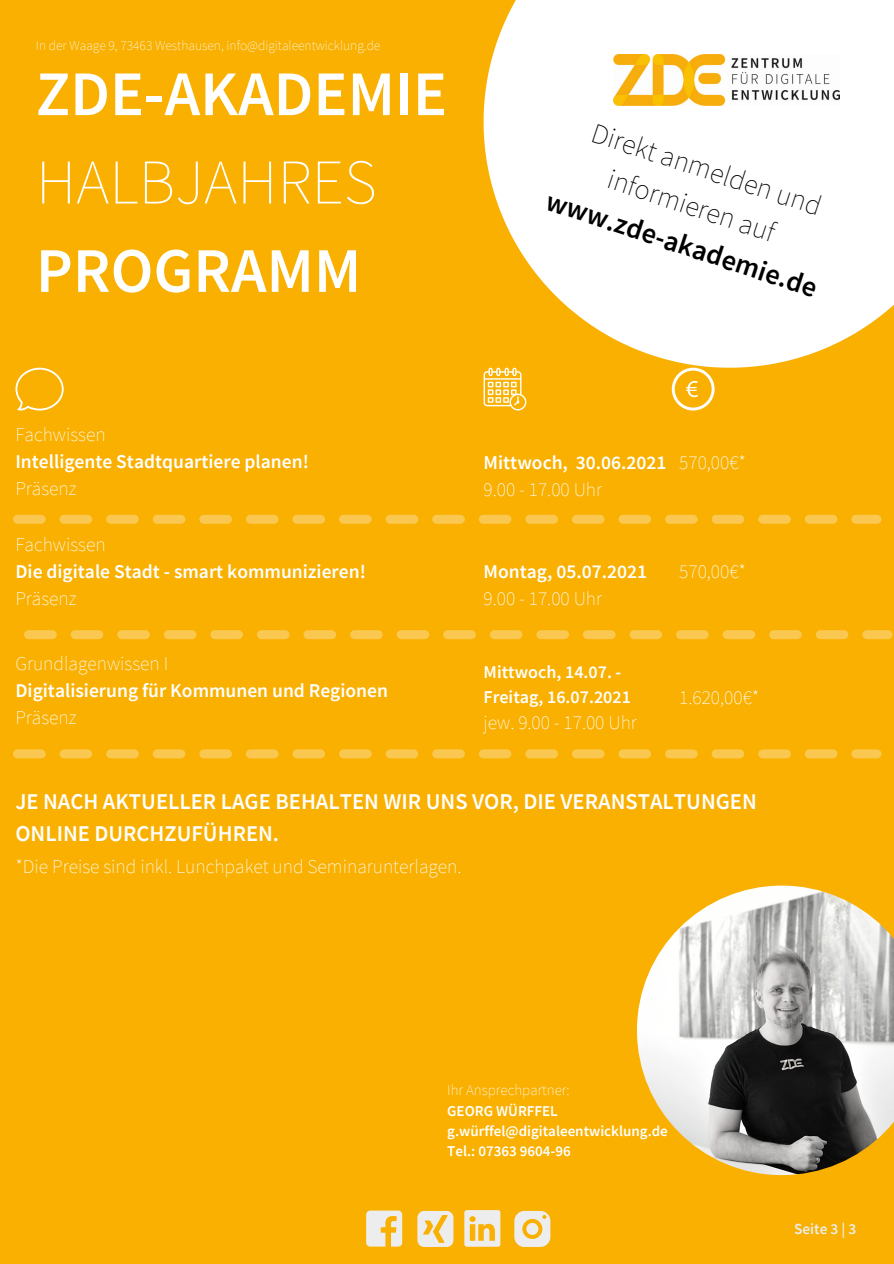
<style>
.page{position:relative;width:894px;height:1264px;background:#fff}
.page>*{position:absolute;margin:0;border:0;box-sizing:border-box;transform-origin:0 0}
.t1{font:600 63.6px "Source Sans Pro";color:#fff}
.t2{font:200 63.6px "Source Sans Pro";color:#fff}
.t3{font:200 28.5px/39.5px "Source Sans Pro";color:#000;text-align:center}
.t4{font:600 28.5px "Source Sans Pro";color:#000}
.t5{font:600 22.5px/31.5px "Source Sans Pro";color:#fff}
.t6{font:200 19.5px "Source Sans Pro";color:#fff}
.t7{font:600 19.5px "Source Sans Pro";color:#fff}
.t8{font:600 18px "Source Sans Pro";color:#fff}
.t9{font:600 15.3px "Source Sans Pro";color:#ededed}
.t10{font:600 15px "Source Sans Pro";color:#fff}
.t11{font:200 15px "Source Sans Pro";color:#fff}
.t12{font:200 13.5px "Source Sans Pro";color:#fff}
</style>
<div class="page">
<div style="left:0;top:0;width:893px;height:1263px;background:#f9b000"></div>
<svg style="left:464px;top:1210px;width:36px;height:36px"></svg>
<svg style="left:366px;top:1210px;width:36px;height:36px"></svg>
<svg style="left:417px;top:1210px;width:36px;height:36px"></svg>
<svg style="left:514px;top:1210px;width:36px;height:36px"></svg>
<svg style="left:13px;top:515px;width:868px;height:9px"></svg>
<svg style="left:671px;top:368px;width:43px;height:42px"></svg>
<svg style="left:483px;top:368px;width:43px;height:42px"></svg>
<svg style="left:15px;top:368px;width:49px;height:42px"></svg>
<svg style="left:24px;top:630px;width:868px;height:9px"></svg>
<svg style="left:13px;top:749px;width:868px;height:9px"></svg>
<svg style="left:483px;top:0;width:410px;height:368px;background:#fef4dd"></svg>
<img style="left:613px;top:54px;width:226px;height:52px">
<img style="left:637px;top:885px;width:256px;height:290px">
<p class="t12" style="left:36px;top:37px;width:346px">In der Waage 9, 73463 Westhausen, info@digitaleentwicklung.de</p>
<p class="t1" style="left:36px;top:52px;width:412px">ZDE-AKADEMIE</p>
<p class="t2" style="left:36px;top:141px;width:342px">HALBJAHRES</p>
<p class="t1" style="left:36px;top:229px;width:327px">PROGRAMM</p>
<p class="t3" style="left:598px;top:113px;width:242px;rotate:18deg">Direkt anmelden und informieren auf</p>
<p class="t4" style="left:552px;top:182px;width:285px;rotate:18deg">www.zde-akademie.de</p>
<p class="t6" style="left:15px;top:422px;width:92px">Fachwissen</p>
<p class="t7" style="left:15px;top:449px;width:295px">Intelligente Stadtquartiere planen!</p>
<p class="t6" style="left:15px;top:476px;width:63px">Präsenz</p>
<p class="t6" style="left:15px;top:532px;width:92px">Fachwissen</p>
<p class="t7" style="left:15px;top:559px;width:352px">Die digitale Stadt - smart kommunizieren!</p>
<p class="t6" style="left:15px;top:586px;width:63px">Präsenz</p>
<p class="t6" style="left:15px;top:650px;width:154px">Grundlagenwissen I</p>
<p class="t7" style="left:15px;top:677px;width:374px">Digitalisierung für Kommunen und Regionen</p>
<p class="t6" style="left:15px;top:704px;width:63px">Präsenz</p>
<p class="t7" style="left:483px;top:449px;width:184px">Mittwoch, 30.06.2021</p>
<p class="t6" style="left:483px;top:476px;width:120px">9.00 - 17.00 Uhr</p>
<p class="t6" style="left:679px;top:449px;width:68px">570,00€*</p>
<p class="t7" style="left:483px;top:559px;width:165px">Montag, 05.07.2021</p>
<p class="t6" style="left:483px;top:586px;width:120px">9.00 - 17.00 Uhr</p>
<p class="t8" style="left:483px;top:660px;width:139px">Mittwoch, 14.07. -</p>
<p class="t8" style="left:483px;top:685px;width:149px">Freitag, 16.07.2021</p>
<p class="t6" style="left:483px;top:709px;width:155px">jew. 9.00 - 17.00 Uhr</p>
<p class="t6" style="left:679px;top:559px;width:68px">570,00€*</p>
<p class="t6" style="left:679px;top:685px;width:82px">1.620,00€*</p>
<p class="t5" style="left:15px;top:785px;width:742px">JE NACH AKTUELLER LAGE BEHALTEN WIR UNS VOR, DIE VERANSTALTUNGEN<br>ONLINE DURCHZUFÜHREN.</p>
<p class="t6" style="left:15px;top:853px;width:447px">*Die Preise sind inkl. Lunchpaket und Seminarunterlagen.</p>
<p class="t11" style="left:447px;top:1080px;width:124px">Ihr Ansprechpartner:</p>
<p class="t10" style="left:447px;top:1100px;width:112px">GEORG WÜRFFEL</p>
<p class="t10" style="left:447px;top:1121px;width:222px">g.würffel@digitaleentwicklung.de</p>
<p class="t10" style="left:447px;top:1141px;width:125px">Tel.: 07363 9604-96</p>
<p class="t9" style="left:793px;top:1218px;width:64px">Seite 3 | 3</p>
</div>
